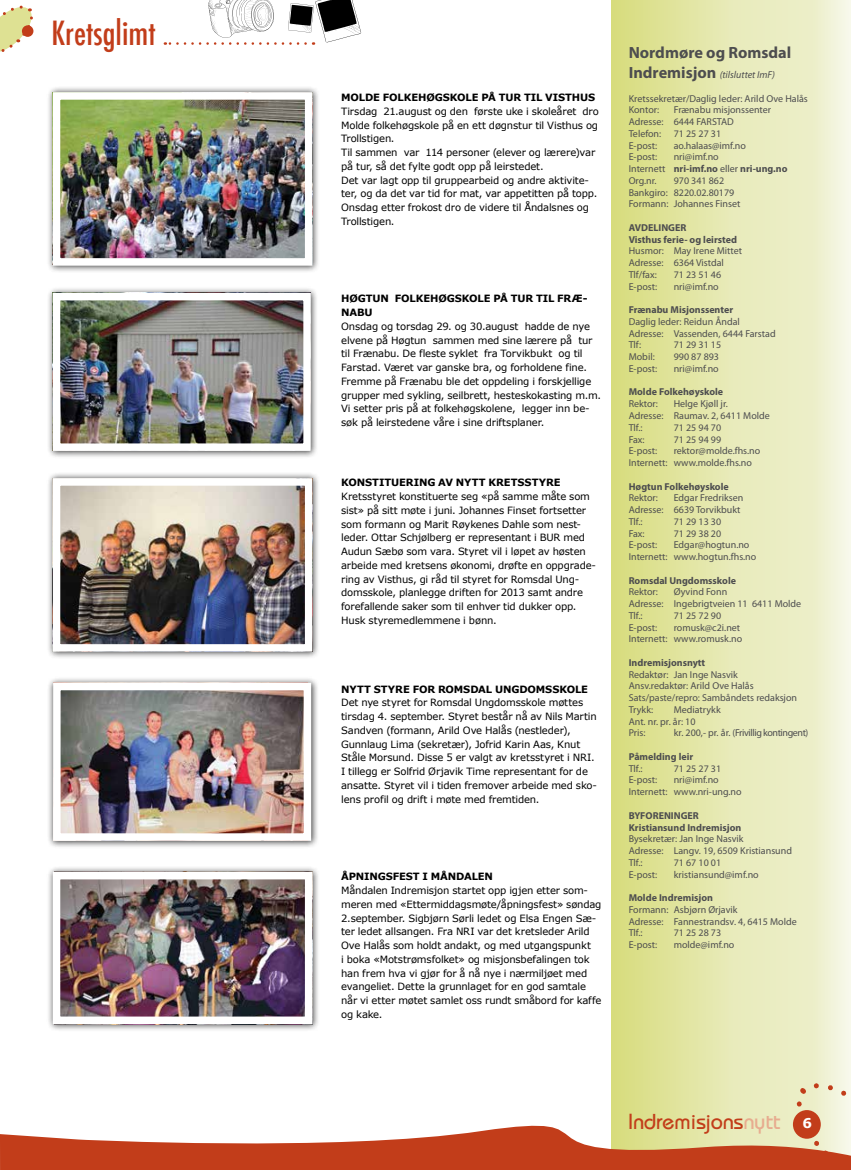
<style>
.page{position:relative;width:851px;height:1170px;background:#fff}
.page>*{position:absolute;margin:0;border:0;box-sizing:border-box;transform-origin:0 0}
.t1{font:500 condensed 32.5px "Futura";color:#c23d1a}
.t2{font:21.75px "Bauhaus";color:#c23d1a}
.t3{font:700 16.25px "Myriad Pro";color:#4d4d4f}
.t4{font:10px/13.8px "Verdana";letter-spacing:-.015em;color:#000}
.t5{font:10px/11.8px "Myriad Pro";color:#4d4d4f}
.t6{font:700 10px/11.8px "Myriad Pro";color:#4d4d4f}
.t7{font:700 10px/13.8px "Verdana";letter-spacing:-.015em;color:#000}
.t8{font:10px "Myriad Pro";letter-spacing:-.04em;color:#4d4d4f}
.t9{font:italic 10px "Myriad Pro";color:#4d4d4f}
.s1{font-weight:700;font-style:normal;font-size:16.25px}
.s2{font-weight:700}
.s3{color:#e7ac8f}
.s4{font-family:"Verdana";font-weight:700;font-size:13.5px;color:#fff}
</style>
<div class="page">
<div style="left:611px;top:0;width:239px;height:1169px;background:linear-gradient(to right,#d9dd82,#f3f5e1)"></div>
<svg style="left:629px;top:1064px;width:222px;height:106px;background:#e6e4b0"></svg>
<svg style="left:0;top:1109px;width:850px;height:60px"></svg>
<div style="left:47px;top:865px;width:273px;height:166px;background:#000;opacity:.75"></div>
<img style="left:62px;top:880px;width:241px;height:134px">
<div style="left:53px;top:871px;width:259px;height:152px;border:8px solid #fff"></div>
<div style="left:47px;top:472px;width:273px;height:187px;background:#000;opacity:.75"></div>
<img style="left:62px;top:487px;width:241px;height:155px">
<div style="left:53px;top:478px;width:259px;height:173px;border:8px solid #fff"></div>
<div style="left:47px;top:86px;width:273px;height:187px;background:#000;opacity:.75"></div>
<img style="left:62px;top:101px;width:241px;height:156px">
<div style="left:53px;top:92px;width:259px;height:174px;border:8px solid #fff"></div>
<svg style="left:165px;top:0;width:196px;height:45px"></svg>
<svg style="left:0;top:5px;width:34px;height:47px"></svg>
<div style="left:22px;top:25px;width:11px;height:12px;background:#c23d1a;border-radius:50%"></div>
<div style="left:47px;top:287px;width:271px;height:171px;background:#000;opacity:.75"></div>
<img style="left:62px;top:302px;width:240px;height:140px">
<div style="left:53px;top:293px;width:258px;height:158px;border:8px solid #fff"></div>
<div style="left:47px;top:676px;width:272px;height:172px;background:#000;opacity:.75"></div>
<img style="left:62px;top:691px;width:240px;height:140px">
<div style="left:53px;top:682px;width:258px;height:158px;border:8px solid #fff"></div>
<h1 class="t1" style="left:52px;top:12px;width:105px">Kretsglimt</h1>
<p class="t7" style="left:341px;top:91px;width:255px">MOLDE FOLKEHØGSKOLE PÅ TUR TIL VISTHUS</p>
<p class="t4" style="left:341px;top:104px;width:259px">Tirsdag 21.august og den første uke i skoleåret dro Molde folkehøgskole på en ett døgnstur til Visthus og Trollstigen.<br>Til sammen var 114 personer (elever og lærere)var på tur, så det fylte godt opp på leirstedet.<br>Det var lagt opp til gruppearbeid og andre aktivite&shy;ter, og da det var tid for mat, var appetitten på topp.<br>Onsdag etter frokost dro de videre til Åndalsnes og Trollstigen.</p>
<p class="t7" style="left:341px;top:292px;width:248px">HØGTUN FOLKEHØGSKOLE PÅ TUR TIL FRÆ-<br>NABU</p>
<p class="t4" style="left:341px;top:319px;width:261px">Onsdag og torsdag 29. og 30.august hadde de nye elvene på Høgtun sammen med sine lærere på tur til Frænabu. De fleste syklet fra Torvikbukt og til Farstad. Været var ganske bra, og forholdene fine.<br>Fremme på Frænabu ble det oppdeling i forskjellige grupper med sykling, seilbrett, hesteskokasting m.m.<br>Vi setter pris på at folkehøgskolene, legger inn be&shy;søk på leirstedene våre i sine driftsplaner.</p>
<p class="t7" style="left:341px;top:476px;width:221px">KONSTITUERING AV NYTT KRETSSTYRE</p>
<p class="t4" style="left:341px;top:489px;width:256px">Kretsstyret konstituerte seg «på samme måte som sist» på sitt møte i juni. Johannes Finset fortsetter som formann og Marit Røykenes Dahle som nest&shy;leder. Ottar Schjølberg er representant i BUR med Audun Sæbø som vara. Styret vil i løpet av høsten arbeide med kretsens økonomi, drøfte en oppgrade&shy;ring av Visthus, gi råd til styret for Romsdal Ung&shy;domsskole, planlegge driften for 2013 samt andre forefallende saker som til enhver tid dukker opp.<br>Husk styremedlemmene i bønn.</p>
<p class="t7" style="left:341px;top:682px;width:248px">NYTT STYRE FOR ROMSDAL UNGDOMSSKOLE</p>
<p class="t4" style="left:341px;top:696px;width:257px">Det nye styret for Romsdal Ungdomsskole møttes tirsdag 4. september. Styret består nå av Nils Martin Sandven (formann, Arild Ove Halås (nestleder), Gunnlaug Lima (sekretær), Jofrid Karin Aas, Knut Ståle Morsund. Disse 5 er valgt av kretsstyret i NRI.<br>I tillegg er Solfrid Ørjavik Time representant for de ansatte. Styret vil i tiden fremover arbeide med sko&shy;lens profil og drift i møte med fremtiden.</p>
<p class="t7" style="left:341px;top:869px;width:153px">ÅPNINGSFEST I MÅNDALEN</p>
<p class="t4" style="left:341px;top:883px;width:262px">Måndalen Indremisjon startet opp igjen etter som&shy;meren med «Ettermiddagsmøte/åpningsfest» søndag 2.september. Sigbjørn Sørli ledet og Elsa Engen Sæ&shy;ter ledet allsangen. Fra NRI var det kretsleder Arild Ove Halås som holdt andakt, og med utgangspunkt<br>i boka «Motstrømsfolket» og misjonsbefalingen tok han frem hva vi gjør for å nå nye i nærmiljøet med evangeliet. Dette la grunnlaget for en god samtale når vi etter møtet samlet oss rundt småbord for kaffe og kake.</p>
<h3 class="t3" style="left:628px;top:42px;width:164px">Nordmøre og Romsdal</h3>
<p class="t9" style="left:628px;top:68px;width:148px"><span class="s1">Indremisjon</span> (tilsluttet ImF)</p>
<p class="t5" style="left:628px;top:92px;width:180px">Kretssekretær/Daglig leder: Arild Ove Halås<br>Kontor:</p>
<p class="t5" style="left:628px;top:104px;width:144px;text-indent:45px">Frænabu misjonssenter<br>Adresse: 6444 FARSTAD<br>Telefon: 71 25 27 31<br>E-post:</p>
<p class="t5" style="left:673px;top:139px;width:74px">ao.halaas@imf.no</p>
<p class="t5" style="left:628px;top:151px;width:160px;text-indent:45px">nri@imf.no<br>Internett <span class="s2">nri-imf.no</span> eller <span class="s2">nri-ung.no<br></span>Org.nr.</p>
<p class="t5" style="left:628px;top:151px;width:30px">E-post:</p>
<p class="t5" style="left:628px;top:174px;width:113px;text-indent:45px">970 341 862<br>Bankgiro: 8220.02.80179<br>Formann: Johannes Finset</p>
<p class="t6" style="left:628px;top:221px;width:110px">AVDELINGER<br>Visthus ferie- og leirsted</p>
<p class="t5" style="left:628px;top:245px;width:115px">Husmor: May Irene Mittet<br>Adresse: 6364 Vistdal<br>Tlf/fax:</p>
<p class="t5" style="left:673px;top:268px;width:49px">71 23 51 46</p>
<p class="t5" style="left:628px;top:280px;width:30px">E-post:</p>
<p class="t5" style="left:673px;top:280px;width:46px">nri@imf.no</p>
<p class="t6" style="left:628px;top:303px;width:106px">Frænabu Misjonssenter</p>
<p class="t5" style="left:628px;top:315px;width:148px">Daglig leder: Reidun Åndal<br>Adresse: Vassenden, 6444 Farstad<br>Tlf:</p>
<p class="t5" style="left:673px;top:339px;width:49px">71 29 31 15</p>
<p class="t5" style="left:628px;top:351px;width:28px">Mobil:</p>
<p class="t5" style="left:673px;top:351px;width:47px">990 87 893</p>
<p class="t5" style="left:628px;top:362px;width:30px">E-post:</p>
<p class="t5" style="left:673px;top:362px;width:46px">nri@imf.no</p>
<p class="t6" style="left:628px;top:386px;width:96px">Molde Folkehøyskole</p>
<p class="t5" style="left:628px;top:398px;width:31px">Rektor:</p>
<p class="t5" style="left:628px;top:398px;width:143px;text-indent:45px">Helge Kjøll jr.<br>Adresse: Raumav. 2, 6411 Molde<br>Tlf.:</p>
<p class="t5" style="left:673px;top:421px;width:49px">71 25 94 70</p>
<p class="t5" style="left:628px;top:433px;width:17px">Fax:</p>
<p class="t5" style="left:673px;top:433px;width:49px">71 25 94 99</p>
<p class="t5" style="left:628px;top:445px;width:30px">E-post:</p>
<p class="t5" style="left:628px;top:445px;width:133px;text-indent:45px">rektor@molde.fhs.no<br>Internett: www.molde.fhs.no</p>
<p class="t6" style="left:628px;top:480px;width:102px">Høgtun Folkehøyskole</p>
<p class="t5" style="left:628px;top:492px;width:31px">Rektor:</p>
<p class="t5" style="left:628px;top:492px;width:116px;text-indent:45px">Edgar Fredriksen<br>Adresse: 6639 Torvikbukt<br>Tlf.:</p>
<p class="t5" style="left:673px;top:515px;width:49px">71 29 13 30</p>
<p class="t5" style="left:628px;top:527px;width:17px">Fax:</p>
<p class="t5" style="left:673px;top:527px;width:49px">71 29 38 20</p>
<p class="t5" style="left:628px;top:539px;width:30px">E-post:</p>
<p class="t5" style="left:628px;top:539px;width:129px;text-indent:45px">Edgar@hogtun.no<br>Internett: www.hogtun.fhs.no</p>
<p class="t6" style="left:628px;top:574px;width:109px">Romsdal Ungdomsskole</p>
<p class="t5" style="left:628px;top:586px;width:31px">Rektor:</p>
<p class="t5" style="left:628px;top:586px;width:174px;text-indent:45px">Øyvind Fonn<br>Adresse: Ingebrigtveien 11 6411 Molde<br>Tlf.:</p>
<p class="t5" style="left:673px;top:609px;width:49px">71 25 72 90</p>
<p class="t5" style="left:628px;top:621px;width:115px;text-align:right">romusk@c2i.net<br>Internett: www.romusk.no</p>
<p class="t6" style="left:628px;top:656px;width:78px">Indremisjonsnytt</p>
<p class="t5" style="left:628px;top:668px;width:170px">Redaktør: Jan Inge Nasvik<br>Ansv.redaktør: Arild Ove Halås<br>Sats/paste/repro: Sambåndets redaksjon<br>Trykk:</p>
<p class="t5" style="left:628px;top:621px;width:30px">E-post:</p>
<p class="t5" style="left:628px;top:703px;width:93px;text-indent:45px">Mediatrykk<br>Ant. nr. pr. år: 10<br>Pris:</p>
<p class="t8" style="left:673px;top:726px;width:136px">kr. 200,- pr. år. (Frivillig kontingent)</p>
<p class="t6" style="left:628px;top:750px;width:66px">Påmelding leir</p>
<p class="t5" style="left:628px;top:762px;width:15px">Tlf.:</p>
<p class="t5" style="left:673px;top:762px;width:49px">71 25 27 31</p>
<p class="t5" style="left:628px;top:774px;width:30px">E-post:</p>
<p class="t5" style="left:628px;top:774px;width:114px;text-indent:45px">nri@imf.no<br>Internett: www.nri-ung.no</p>
<p class="t6" style="left:628px;top:809px;width:114px">BYFORENINGER<br>Kristiansund Indremisjon</p>
<p class="t5" style="left:628px;top:832px;width:165px">Bysekretær: Jan Inge Nasvik<br>Adresse: Langv. 19, 6509 Kristiansund<br>Tlf.:</p>
<p class="t5" style="left:673px;top:856px;width:49px">71 67 10 01</p>
<p class="t5" style="left:628px;top:868px;width:30px">E-post:</p>
<p class="t5" style="left:673px;top:868px;width:86px">kristiansund@imf.no</p>
<p class="t6" style="left:628px;top:891px;width:86px">Molde Indremisjon</p>
<p class="t5" style="left:628px;top:903px;width:169px">Formann: Asbjørn Ørjavik<br>Adresse: Fannestrandsv. 4, 6415 Molde<br>Tlf.:</p>
<p class="t5" style="left:673px;top:926px;width:49px">71 25 28 73</p>
<p class="t5" style="left:628px;top:938px;width:30px">E-post:</p>
<p class="t5" style="left:673px;top:938px;width:62px">molde@imf.no</p>
<h2 class="t2" style="left:628px;top:1107px;width:185px">Indremisjons<span class="s3">nytt</span> <span class="s4">6</span></h2>
</div>
